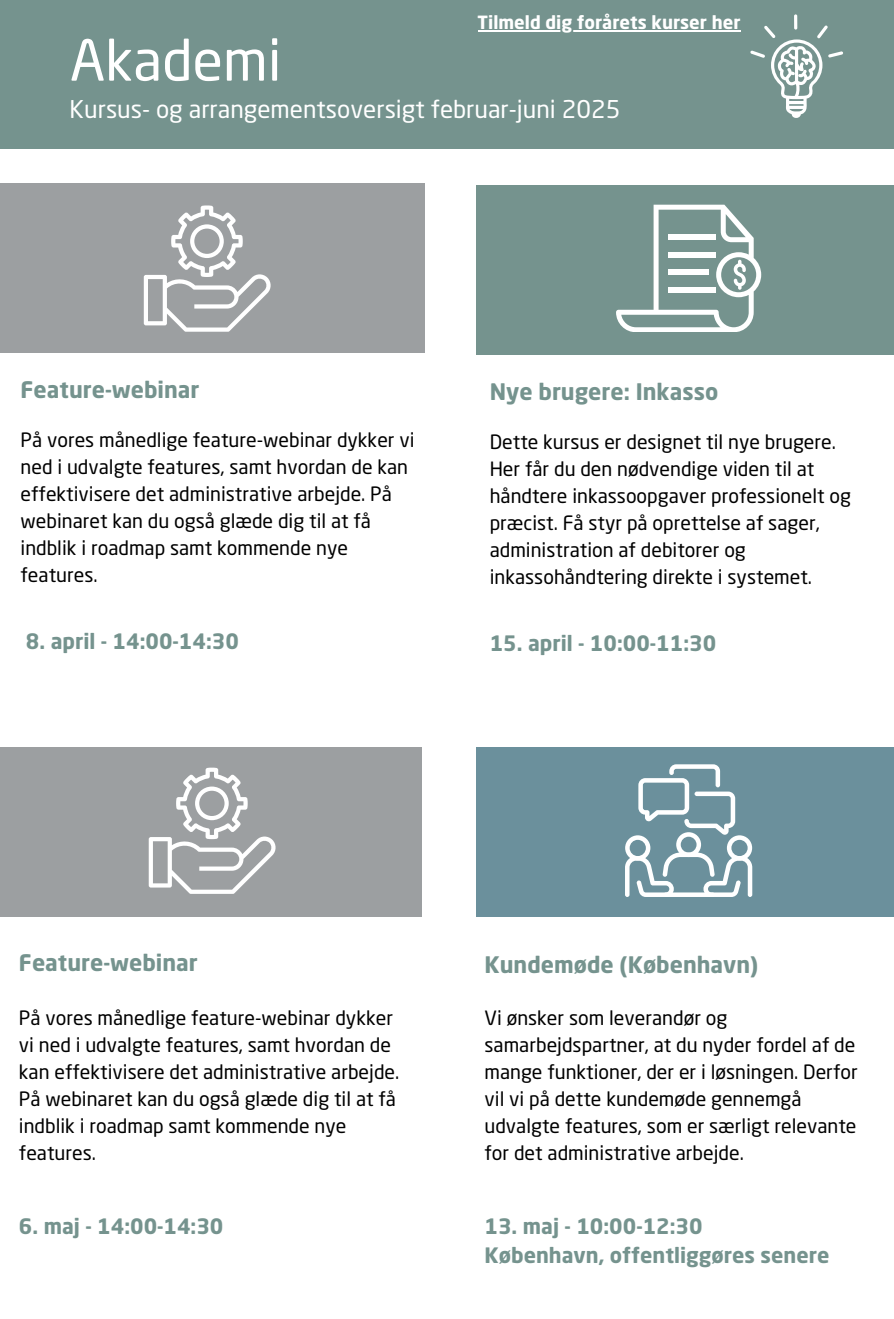
<style>
.page{position:relative;width:894px;height:1319px;background:#fff}
.page>*{position:absolute;margin:0;border:0;box-sizing:border-box;transform-origin:0 0}
.t1{font:55.95px "Neo Sans Std";color:#fff}
.t2{font:24.15px "Neo Sans Std";color:#fff}
.t3{font:700 22.5px "Neo Sans Std";color:#75938e}
.t4{font:700 21px/29.2px "Neo Sans Std";color:#75938e}
.t5{font:19.5px/27px "Neo Sans Std";color:#000}
.t6{font:700 18px "Neo Sans Std";color:#fff}
</style>
<div class="page">
<div style="left:0;top:0;width:893px;height:148px;background:#75938e"></div>
<svg style="left:750px;top:14px;width:93px;height:104px"></svg>
<div style="left:0;top:184px;width:424px;height:169px;background:#9c9fa1"></div>
<svg style="left:144px;top:205px;width:127px;height:126px"></svg>
<div style="left:476px;top:186px;width:417px;height:169px;background:#75938e"></div>
<svg style="left:616px;top:205px;width:145px;height:127px"></svg>
<div style="left:476px;top:747px;width:417px;height:169px;background:#6b909c"></div>
<div style="left:0;top:747px;width:422px;height:169px;background:#9c9fa1"></div>
<svg style="left:149px;top:767px;width:127px;height:126px"></svg>
<svg style="left:625px;top:764px;width:127px;height:133px"></svg>
<hr style="left:477px;top:30px;width:263px;height:1px;background:#fff">
<h3 class="t1" style="left:70px;top:38px;width:213px">Akademi</h3>
<h2 class="t6" style="left:477px;top:15px;width:264px">Tilmeld dig forårets kurser her</h2>
<h4 class="t2" style="left:69px;top:99px;width:552px">Kursus- og arrangementsoversigt februar-juni 2025</h4>
<p class="t3" style="left:21px;top:381px;width:180px">Feature-webinar</p>
<p class="t5" style="left:21px;top:428px;width:395px">På vores månedlige feature-webinar dykker vi ned i udvalgte features, samt hvordan de kan effektivisere det administrative arbejde. På webinaret kan du også glæde dig til at få indblik i roadmap samt kommende nye features.</p>
<h1 class="t4" style="left:26px;top:629px;width:214px">8. april - 14:00-14:30</h1>
<p class="t3" style="left:489px;top:382px;width:230px">Nye brugere: Inkasso</p>
<h2 class="t5" style="left:489px;top:430px;width:362px">Dette kursus er designet til nye brugere.<br>Her får du den nødvendige viden til at håndtere inkassoopgaver professionelt og præcist. Få styr på oprettelse af sager, administration af debitorer og inkassohåndtering direkte i systemet.</h2>
<h5 class="t4" style="left:489px;top:631px;width:228px">15. april - 10:00-11:30</h5>
<p class="t3" style="left:19px;top:954px;width:180px">Feature-webinar</p>
<h2 class="t5" style="left:19px;top:1006px;width:382px">På vores månedlige feature-webinar dykker vi ned i udvalgte features, samt hvordan de kan effektivisere det administrative arbejde.<br>På webinaret kan du også glæde dig til at få indblik i roadmap samt kommende nye features.</h2>
<h5 class="t4" style="left:19px;top:1213px;width:206px">6. maj - 14:00-14:30</h5>
<h4 class="t3" style="left:484px;top:955px;width:275px">Kundemøde (København)</h4>
<p class="t5" style="left:484px;top:1006px;width:374px">Vi ønsker som leverandør og samarbejdspartner, at du nyder fordel af de mange funktioner, der er i løsningen. Derfor vil vi på dette kundemøde gennemgå udvalgte features, som er særligt relevante for det administrative arbejde.</p>
<p class="t4" style="left:484px;top:1213px;width:346px">13. maj - 10:00-12:30<br>København, offentliggøres senere</p>
</div>
